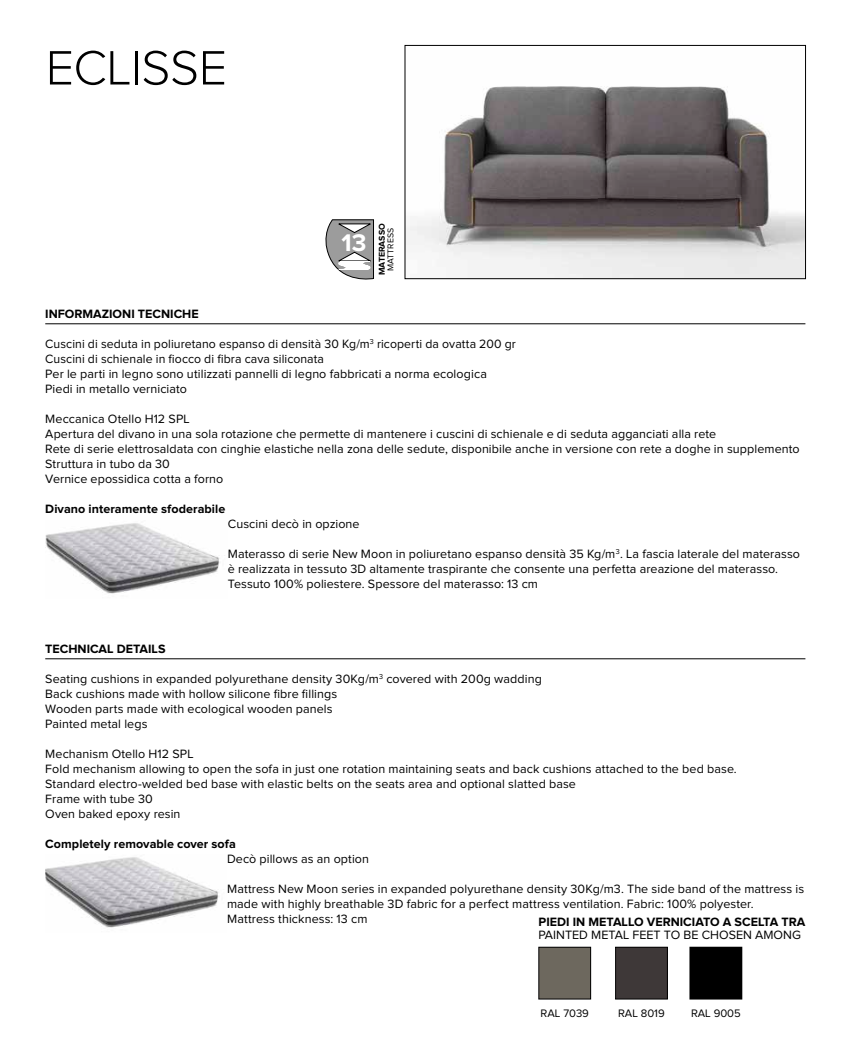
<style>
.page{position:relative;width:851px;height:1063px;background:#fff}
.page>*{position:absolute;margin:0;border:0;box-sizing:border-box;transform-origin:0 0}
.t1{font:300 50px "Proxima Nova";letter-spacing:-.01em;color:#000}
.t2{font:700 25px "Proxima Nova";color:#fff}
.t3{font:12.5px/15px "Proxima Nova";letter-spacing:.005em;color:#000}
.t4{font:700 12.5px "Proxima Nova";color:#000}
.t5{font:11.25px "Proxima Nova";color:#000}
.t6{font:700 8.75px "Proxima Nova";color:#000}
.t7{font:8.75px "Proxima Nova";color:#000}
</style>
<div class="page">
<img style="left:406px;top:86px;width:397px;height:191px">
<div style="left:404px;top:45px;width:401px;height:234px;border:1px solid #000"></div>
<svg style="left:325px;top:220px;width:48px;height:60px"></svg>
<img style="left:46px;top:523px;width:174px;height:71px">
<hr style="left:45px;top:323px;width:760px;height:1px;background:#000">
<hr style="left:45px;top:658px;width:760px;height:1px;background:#000">
<div style="left:538px;top:947px;width:52px;height:52px;background:#6d685e"></div>
<div style="left:538px;top:947px;width:52px;height:52px;border:1px solid #000"></div>
<div style="left:615px;top:947px;width:52px;height:52px;background:#3e3838"></div>
<div style="left:615px;top:947px;width:52px;height:52px;border:1px solid #000"></div>
<div style="left:689px;top:947px;width:52px;height:52px;background:#000"></div>
<div style="left:689px;top:947px;width:52px;height:52px;border:1px solid #000"></div>
<img style="left:45px;top:857px;width:174px;height:71px">
<h1 class="t1" style="left:46px;top:45px;width:183px">ECLISSE</h1>
<h2 class="t2" style="left:341px;top:231px;width:26px">13</h2>
<p class="t6" style="left:378px;top:275px;width:53px;rotate:-90deg">MATERASSO</p>
<p class="t7" style="left:386px;top:271px;width:44px;rotate:-90deg">MATTRESS</p>
<p class="t4" style="left:45px;top:309px;width:155px">INFORMAZIONI TECNICHE</p>
<p class="t3" style="left:45px;top:337px;width:472px">Cuscini di seduta in poliuretano espanso di densità 30 Kg/m<sup>3</sup> ricoperti da ovatta 200 gr Cuscini di schienale in fiocco di fibra cava siliconata<br>Per le parti in legno sono utilizzati pannelli di legno fabbricati a norma ecologica Piedi in metallo verniciato</p>
<p class="t3" style="left:45px;top:412px;width:755px">Meccanica Otello H12 SPL<br>Apertura del divano in una sola rotazione che permette di mantenere i cuscini di schienale e di seduta agganciati alla rete<br>Rete di serie elettrosaldata con cinghie elastiche nella zona delle sedute, disponibile anche in versione con rete a doghe in supplemento Struttura in tubo da 30<br>Vernice epossidica cotta a forno</p>
<p class="t4" style="left:45px;top:504px;width:181px">Divano interamente sfoderabile</p>
<p class="t3" style="left:228px;top:517px;width:133px">Cuscini decò in opzione</p>
<p class="t3" style="left:228px;top:547px;width:573px">Materasso di serie New Moon in poliuretano espanso densità 35 Kg/m<sup>3</sup>. La fascia laterale del materasso è realizzata in tessuto 3D altamente traspirante che consente una perfetta areazione del materasso.<br>Tessuto 100% poliestere. Spessore del materasso: 13 cm</p>
<p class="t4" style="left:45px;top:644px;width:122px">TECHNICAL DETAILS</p>
<p class="t3" style="left:45px;top:672px;width:498px">Seating cushions in expanded polyurethane density 30Kg/m<sup>3</sup> covered with 200g wadding Back cushions made with hollow silicone fibre fillings<br>Wooden parts made with ecological wooden panels<br>Painted metal legs</p>
<p class="t3" style="left:45px;top:747px;width:693px">Mechanism Otello H12 SPL<br>Fold mechanism allowing to open the sofa in just one rotation maintaining seats and back cushions attached to the bed base.<br>Standard electro-welded bed base with elastic belts on the seats area and optional slatted base<br>Frame with tube 30<br>Oven baked epoxy resin</p>
<p class="t4" style="left:45px;top:839px;width:192px">Completely removable cover sofa</p>
<p class="t3" style="left:227px;top:852px;width:143px">Decò pillows as an option</p>
<p class="t3" style="left:227px;top:882px;width:578px">Mattress New Moon series in expanded polyurethane density 30Kg/m3. The side band of the mattress is made with highly breathable 3D fabric for a perfect mattress ventilation. Fabric: 100% polyester.<br>Mattress thickness: 13 cm</p>
<p class="t4" style="left:538px;top:917px;width:268px">PIEDI IN METALLO VERNICIATO A SCELTA TRA</p>
<p class="t3" style="left:538px;top:928px;width:264px">PAINTED METAL FEET TO BE CHOSEN AMONG</p>
<p class="t5" style="left:540px;top:1008px;width:50px">RAL 7039</p>
<p class="t5" style="left:618px;top:1008px;width:48px">RAL 8019</p>
<p class="t5" style="left:691px;top:1008px;width:51px">RAL 9005</p>
</div>
